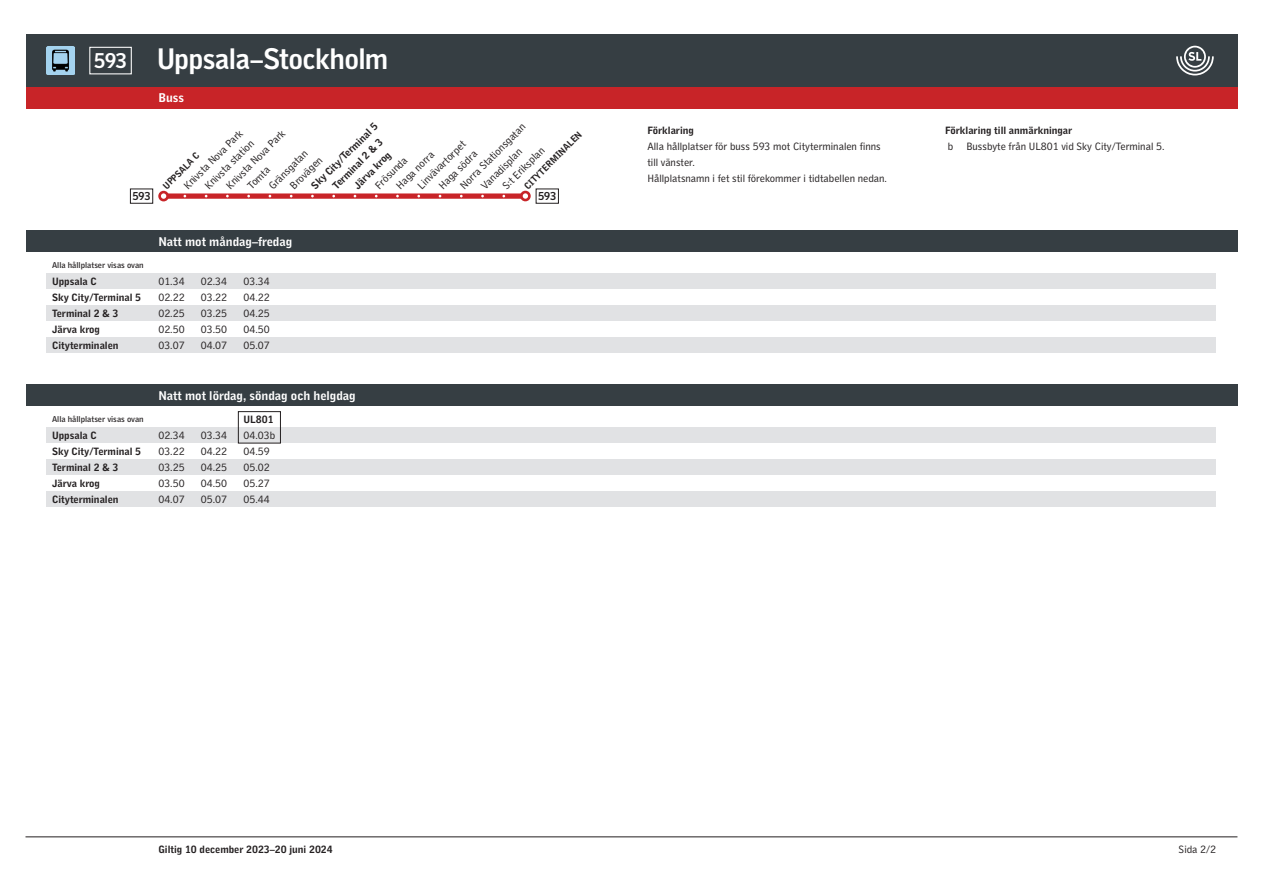
<style>
.page{position:relative;width:1263px;height:893px;background:#fff}
.page>*{position:absolute;margin:0;border:0;box-sizing:border-box;transform-origin:0 0}
.Sidhuvud_-_Destinati{font:700 28.2px "SL Gothic Display";letter-spacing:-.005em;color:#fff}
.Sidhuvud_-_Linjenumm{font:700 20.25px "SL Gothic Display";color:#fff}
.Veckodag{font:700 12.75px "SL Gothic Timetable 2";color:#fff}
.Sidhuvud_-_Linjenumm-2{font:700 10.95px "SL Gothic Display";letter-spacing:.025em;color:#231f20}
.Hållplats_tider{font:10.65px/15.9px "SL Gothic Timetable 2";color:#231f20;text-align:justify}
.Hålplatsnamn_reg{font:10.65px "SL Gothic Timetable 2";color:#231f20}
.Tidtabell_-_Station{font:700 10.65px "SL Gothic Timetable 2";color:#231f20}
.Hållplats_tider-2{font:700 10.65px "SL Gothic Timetable 2";color:#231f20}
.Förklaring_-_Text{font:10.65px "SL Gothic Timetable 2";color:#231f20}
.Förklaring_-_Anmärkn{font:10.65px "SL Gothic Timetable 2";color:#231f20}
.Hålplatsnamn_reg-2{font:700 10.65px "SL Gothic Timetable 2";color:#231f20}
.Sidfot_-_Pagina{font:10.65px "SL Gothic Timetable 2";color:#231f20}
.Tidtabell_-_hållplat{font:700 10.65px "SL Gothic Timetable 2";color:#231f20}
.Hållplatsnamn_ändhpl{font:700 9.6px "SL Gothic Timetable 2";color:#231f20}
.Hålplatsnamn_reg-3{font:700 9.6px "SL Gothic Timetable 2";color:#231f20}
.Tidtabell_-_Förklari{font:500 8.55px "SL Gothic Timetable 2";color:#231f20}
</style>
<div class="page">
<div style="left:26px;top:34px;width:1211px;height:53px;background:#363e43"></div>
<img style="left:47px;top:47px;width:27px;height:27px">
<div style="left:26px;top:87px;width:1211px;height:21px;background:#c82428"></div>
<hr style="left:26px;top:837px;width:1211px;height:1px;background:#231f20">
<svg style="left:1176px;top:46px;width:38px;height:29px"></svg>
<div style="left:89px;top:47px;width:43px;height:27px;border:1px solid #fff"></div>
<div style="left:26px;top:231px;width:1211px;height:21px;background:#363e43"></div>
<div style="left:167px;top:193px;width:362px;height:6px;background:#c82428"></div>
<div style="left:158px;top:191px;width:11px;height:10px;border:3px solid #c82428;border-radius:50%"></div>
<div style="left:521px;top:192px;width:8px;height:8px;background:#fff;border-radius:50%"></div>
<div style="left:520px;top:191px;width:11px;height:10px;border:3px solid #c82428;border-radius:50%"></div>
<div style="left:130px;top:189px;width:23px;height:15px;border:1px solid #231f20"></div>
<div style="left:536px;top:189px;width:23px;height:15px;border:1px solid #231f20"></div>
<div style="left:47px;top:273px;width:1169px;height:16px;background:#e1e2e4"></div>
<div style="left:47px;top:305px;width:1169px;height:16px;background:#e1e2e4"></div>
<div style="left:47px;top:337px;width:1169px;height:16px;background:#e1e2e4"></div>
<div style="left:26px;top:385px;width:1211px;height:21px;background:#363e43"></div>
<div style="left:47px;top:427px;width:1169px;height:16px;background:#e1e2e4"></div>
<div style="left:47px;top:459px;width:1169px;height:16px;background:#e1e2e4"></div>
<div style="left:47px;top:491px;width:1169px;height:16px;background:#e1e2e4"></div>
<div style="left:238px;top:411px;width:43px;height:32px;border:1px solid #231f20"></div>
<p class="Sidhuvud_-_Linjenumm" style="left:94px;top:47px;width:34px">593</p>
<p class="Sidhuvud_-_Destinati" style="left:157px;top:40px;width:232px">Uppsala–Stockholm</p>
<p class="Veckodag" style="left:158px;top:90px;width:27px">Buss</p>
<p class="Hålplatsnamn_reg-2" style="left:309px;top:183px;width:91px;rotate:-45deg">Sky City/Terminal 5</p>
<p class="Hålplatsnamn_reg" style="left:457px;top:183px;width:89px;rotate:-45deg">Norra Stationsgatan</p>
<p class="Hållplatsnamn_ändhpl" style="left:522px;top:183px;width:79px;rotate:-45deg">CITYTERMINALEN</p>
<p class="Hållplats_tider-2" style="left:945px;top:125px;width:129px">Förklaring till anmärkningar</p>
<p class="Hållplats_tider-2" style="left:647px;top:125px;width:48px">Förklaring</p>
<p class="Hållplats_tider" style="left:647px;top:139px;width:235px">Alla hållplatser för buss 593 mot Cityterminalen finns till vänster.</p>
<p class="Hållplats_tider" style="left:647px;top:171px;width:241px">Hållplatsnamn i fet stil förekommer i tidtabellen nedan.</p>
<p class="Hålplatsnamn_reg" style="left:181px;top:183px;width:80px;rotate:-45deg">Knivsta Nova Park</p>
<p class="Hålplatsnamn_reg" style="left:224px;top:183px;width:80px;rotate:-45deg">Knivsta Nova Park</p>
<p class="Hålplatsnamn_reg-2" style="left:330px;top:183px;width:68px;rotate:-45deg">Terminal 2 &amp; 3</p>
<p class="Hålplatsnamn_reg" style="left:415px;top:183px;width:65px;rotate:-45deg">Linvävartorpet</p>
<p class="Hålplatsnamn_reg" style="left:202px;top:183px;width:66px;rotate:-45deg">Knivsta station</p>
<p class="Förklaring_-_Anmärkn" style="left:948px;top:140px;width:218px">b Bussbyte från UL801 vid Sky City/Terminal 5.</p>
<p class="Hålplatsnamn_reg" style="left:500px;top:183px;width:56px;rotate:-45deg">S:t Eriksplan</p>
<p class="Hålplatsnamn_reg" style="left:479px;top:183px;width:54px;rotate:-45deg">Vanadisplan</p>
<p class="Hålplatsnamn_reg" style="left:266px;top:183px;width:52px;rotate:-45deg">Gränsgatan</p>
<p class="Hålplatsnamn_reg" style="left:436px;top:183px;width:51px;rotate:-45deg">Haga södra</p>
<p class="Hålplatsnamn_reg" style="left:394px;top:183px;width:50px;rotate:-45deg">Haga norra</p>
<p class="Hålplatsnamn_reg-3" style="left:160px;top:183px;width:49px;rotate:-45deg">UPPSALA C</p>
<p class="Hålplatsnamn_reg-2" style="left:351px;top:183px;width:49px;rotate:-45deg">Järva krog</p>
<p class="Hålplatsnamn_reg" style="left:372px;top:183px;width:42px;rotate:-45deg">Frösunda</p>
<p class="Hålplatsnamn_reg" style="left:287px;top:183px;width:42px;rotate:-45deg">Brovägen</p>
<p class="Hålplatsnamn_reg" style="left:245px;top:183px;width:29px;rotate:-45deg">Tomta</p>
<p class="Sidhuvud_-_Linjenumm-2" style="left:133px;top:189px;width:19px">593</p>
<p class="Sidhuvud_-_Linjenumm-2" style="left:538px;top:189px;width:19px">593</p>
<p class="Tidtabell_-_Förklari" style="left:52px;top:260px;width:93px">Alla hållplatser visas ovan</p>
<p class="Tidtabell_-_Station" style="left:52px;top:275px;width:46px">Uppsala C</p>
<p class="Tidtabell_-_Station" style="left:52px;top:291px;width:91px">Sky City/Terminal 5</p>
<p class="Tidtabell_-_Station" style="left:52px;top:307px;width:68px">Terminal 2 &amp; 3</p>
<p class="Tidtabell_-_Station" style="left:52px;top:323px;width:49px">Järva krog</p>
<p class="Tidtabell_-_Station" style="left:52px;top:339px;width:68px">Cityterminalen</p>
<p class="Veckodag" style="left:158px;top:234px;width:135px">Natt mot måndag–fredag</p>
<p class="Hållplats_tider" style="left:158px;top:273px;width:28px">01.34<br>02.22<br>02.25<br>02.50<br>03.07</p>
<p class="Förklaring_-_Text" style="left:201px;top:275px;width:28px">02.34</p>
<p class="Förklaring_-_Text" style="left:201px;top:291px;width:28px">03.22</p>
<p class="Förklaring_-_Text" style="left:201px;top:307px;width:28px">03.25</p>
<p class="Förklaring_-_Text" style="left:201px;top:323px;width:28px">03.50</p>
<p class="Förklaring_-_Text" style="left:201px;top:339px;width:28px">04.07</p>
<p class="Hållplats_tider" style="left:243px;top:273px;width:28px">03.34<br>04.22<br>04.25<br>04.50<br>05.07</p>
<p class="Tidtabell_-_Förklari" style="left:52px;top:414px;width:93px">Alla hållplatser visas ovan</p>
<p class="Tidtabell_-_Station" style="left:52px;top:429px;width:46px">Uppsala C</p>
<p class="Tidtabell_-_Station" style="left:52px;top:445px;width:91px">Sky City/Terminal 5</p>
<p class="Tidtabell_-_Station" style="left:52px;top:461px;width:68px">Terminal 2 &amp; 3</p>
<p class="Tidtabell_-_Station" style="left:52px;top:477px;width:49px">Järva krog</p>
<p class="Tidtabell_-_Station" style="left:52px;top:493px;width:68px">Cityterminalen</p>
<p class="Veckodag" style="left:158px;top:388px;width:199px">Natt mot lördag, söndag och helgdag</p>
<p class="Hållplats_tider" style="left:158px;top:427px;width:28px">02.34<br>03.22<br>03.25<br>03.50<br>04.07</p>
<p class="Förklaring_-_Text" style="left:201px;top:429px;width:28px">03.34</p>
<p class="Förklaring_-_Text" style="left:201px;top:445px;width:28px">04.22</p>
<p class="Förklaring_-_Text" style="left:201px;top:461px;width:28px">04.25</p>
<p class="Förklaring_-_Text" style="left:201px;top:477px;width:28px">04.50</p>
<p class="Förklaring_-_Text" style="left:201px;top:493px;width:28px">05.07</p>
<p class="Tidtabell_-_hållplat" style="left:243px;top:413px;width:32px">UL801</p>
<p class="Hållplats_tider" style="left:243px;top:427px;width:33px;text-align:left">04.03b<br>04.59<br>05.02<br>05.27<br>05.44</p>
<p class="Hållplats_tider-2" style="left:158px;top:843px;width:176px">Giltig 10 december 2023–20 juni 2024</p>
<p class="Sidfot_-_Pagina" style="left:1178px;top:843px;width:39px">Sida 2/2</p>
</div>
